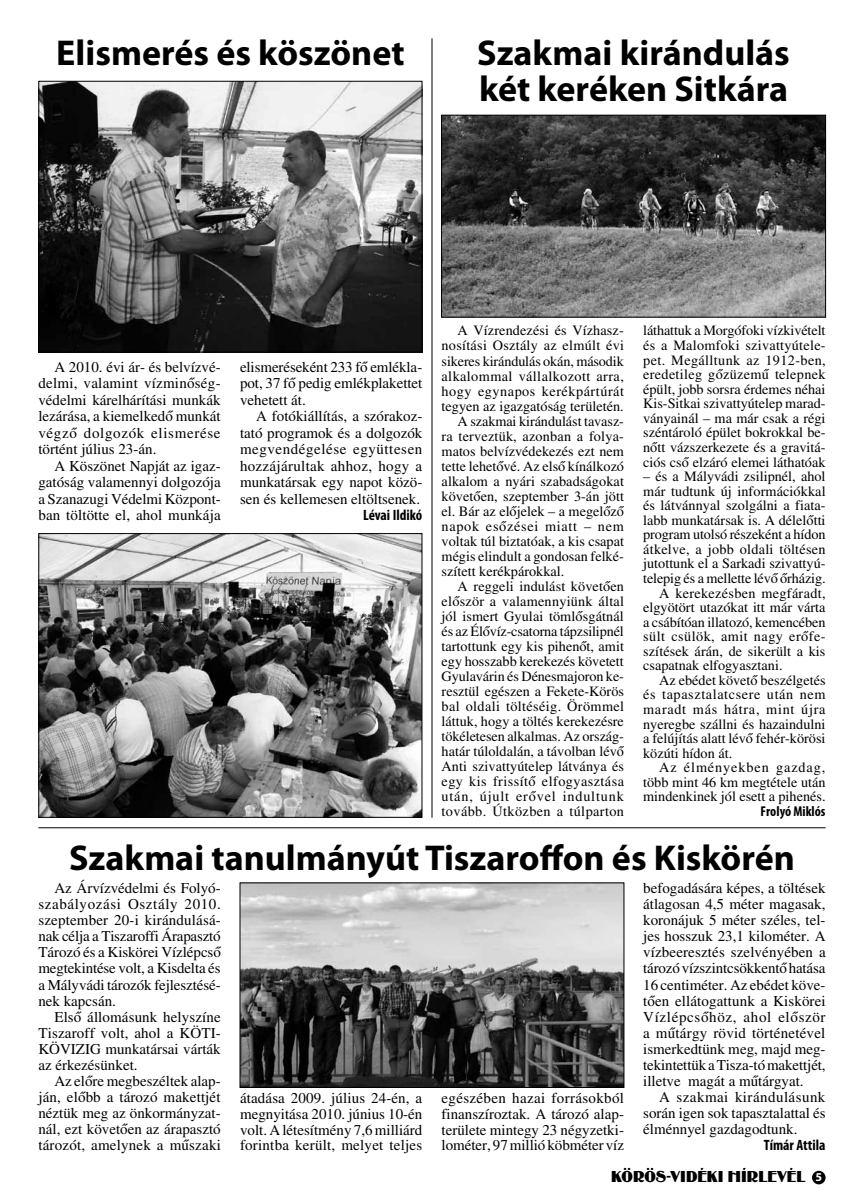
<style>
.page{position:relative;width:864px;height:1190px;background:#fff}
.page>*{position:absolute;margin:0;border:0;box-sizing:border-box;transform-origin:0 0}
.t1{font:700 36px/36px "Myriad Pro";color:#000}
.t2{font:16.5px "Binner";letter-spacing:.005em;color:#000}
.t3{font:15px/16px "H Times";color:#000;text-align:justify}
.t4{font:700 condensed 15px "Myriad Pro";color:#000}
.t5{font:14.25px/14.5px "H Times";color:#000;text-align:justify}
.t6{font:14.25px "H Times";letter-spacing:.03em;color:#000}
.t7{font:14.25px "H Times";letter-spacing:.02em;color:#000}
.t8{font:14.25px "H Times";letter-spacing:.05em;color:#000}
.t9{font:14.25px "H Times";letter-spacing:.025em;color:#000}
.t10{font:14.25px "H Times";letter-spacing:.035em;color:#000}
.t11{font:14.25px "H Times";letter-spacing:.055em;color:#000}
.t12{font:14.25px "H Times";letter-spacing:.04em;color:#000}
.t13{font:14.25px "H Times";letter-spacing:.065em;color:#000}
.t14{font:700 condensed 14.25px "Myriad Pro";color:#000}
.s1{font-family:"Myriad Pro";font-weight:700;font-size:12px;color:#fff}
</style>
<div class="page">
<div style="left:811px;top:1170px;width:14px;height:14px;background:#000;border-radius:50%"></div>
<img style="left:40px;top:535px;width:380px;height:280px">
<div style="left:38px;top:533px;width:384px;height:284px;border:1px solid #000"></div>
<img style="left:40px;top:83px;width:380px;height:267px">
<div style="left:38px;top:81px;width:384px;height:271px;border:1px solid #000"></div>
<img style="left:241px;top:884px;width:381px;height:201px">
<div style="left:239px;top:882px;width:385px;height:205px;border:1px solid #000"></div>
<img style="left:443px;top:117px;width:380px;height:198px">
<div style="left:441px;top:115px;width:384px;height:202px;border:1px solid #000"></div>
<hr style="left:38px;top:827px;width:787px;height:1px;background:#000">
<hr style="left:431px;top:38px;width:1px;height:779px;background:#000">
<h1 class="t1" style="left:56px;top:34px;width:350px">Elismerés és köszönet</h1>
<h1 class="t1" style="left:477px;top:34px;width:314px">Szakmai kirándulás két keréken Sitkára</h1>
<p class="t3" style="left:38px;top:359px;width:184px;line-height:16.5px;text-indent:16px">A 2010. évi ár- és belvízvé&shy;delmi, valamint vízminőség&shy;védelmi kárelhárítási munkák lezárása, a kiemelkedő munkát végző dolgozók elismerése történt július 23-án.</p>
<p class="t3" style="left:38px;top:458px;width:184px;line-height:16.5px;text-indent:16px">A Köszönet Napját az igaz&shy;gatóság valamennyi dolgozója a Szanazugi Védelmi Központ&shy;ban töltötte el, ahol munkája</p>
<p class="t3" style="left:240px;top:359px;width:184px;line-height:16.5px">elismeréseként 233 fő emlékla&shy;pot, 37 fő pedig emlékplakettet vehetett át.</p>
<p class="t3" style="left:240px;top:408px;width:184px;line-height:16.5px;text-indent:16px">A fotókiállítás, a szórakoz&shy;tató programok és a dolgozók megvendégelése együttesen hozzájárultak ahhoz, hogy a munkatársak egy napot közö&shy;sen és kellemesen eltöltsenek.</p>
<p class="t4" style="left:363px;top:506px;width:61px">Lévai Ildikó</p>
<p class="t5" style="left:457px;top:324px;width:168px">A Vízrendezési és Vízhasz-</p>
<p class="t7" style="left:441px;top:337px;width:184px">nosítási Osztály az elmúlt évi</p>
<p class="t5" style="left:441px;top:354px;width:184px">sikeres kirándulás okán, második</p>
<p class="t6" style="left:441px;top:367px;width:184px">alkalommal vállalkozott arra,</p>
<p class="t10" style="left:441px;top:382px;width:184px">hogy egynapos kerékpártúrát</p>
<p class="t5" style="left:441px;top:399px;width:184px">tegyen az igazgatóság területén.</p>
<p class="t5" style="left:457px;top:414px;width:168px">A szakmai kirándulást tavasz-</p>
<p class="t5" style="left:441px;top:429px;width:184px">ra terveztük, azonban a folya-</p>
<p class="t5" style="left:441px;top:444px;width:184px">matos belvízvédekezés ezt nem</p>
<p class="t5" style="left:441px;top:459px;width:184px">tette lehetővé. Az első kínálkozó</p>
<p class="t5" style="left:441px;top:474px;width:184px">alkalom a nyári szabadságokat</p>
<p class="t5" style="left:441px;top:489px;width:184px">követően, szeptember 3-án jött</p>
<p class="t5" style="left:441px;top:504px;width:184px">el. Bár az előjelek – a megelőző</p>
<p class="t8" style="left:441px;top:517px;width:184px">napok esőzései miatt – nem</p>
<p class="t5" style="left:441px;top:534px;width:184px">voltak túl biztatóak, a kis csapat</p>
<p class="t5" style="left:441px;top:549px;width:184px">mégis elindult a gondosan felké-</p>
<p class="t5" style="left:441px;top:564px;width:124px">szített kerékpárokkal.</p>
<p class="t5" style="left:457px;top:579px;width:168px">A reggeli indulást követően</p>
<p class="t5" style="left:441px;top:594px;width:184px">először a valamennyiünk által</p>
<p class="t5" style="left:441px;top:609px;width:184px">jól ismert Gyulai tömlősgátnál</p>
<p class="t5" style="left:441px;top:624px;width:184px">és az Élővíz-csatorna tápzsilipnél</p>
<p class="t5" style="left:441px;top:639px;width:184px">tartottunk egy kis pihenőt, amit</p>
<p class="t5" style="left:441px;top:654px;width:184px">egy hosszabb kerekezés követett</p>
<p class="t5" style="left:441px;top:669px;width:184px">Gyulavárin és Dénesmajoron ke-</p>
<p class="t5" style="left:441px;top:684px;width:184px">resztül egészen a Fekete-Körös</p>
<p class="t9" style="left:441px;top:697px;width:184px">bal oldali töltéséig. Örömmel</p>
<p class="t5" style="left:441px;top:714px;width:184px">láttuk, hogy a töltés kerekezésre</p>
<p class="t5" style="left:441px;top:729px;width:184px">tökéletesen alkalmas. Az ország-</p>
<p class="t5" style="left:441px;top:744px;width:184px">határ túloldalán, a távolban lévő</p>
<p class="t5" style="left:441px;top:759px;width:184px">Anti szivattyútelep látványa és</p>
<p class="t6" style="left:441px;top:772px;width:184px">egy kis frissítő elfogyasztása</p>
<p class="t11" style="left:441px;top:787px;width:184px">után, újult erővel indultunk</p>
<p class="t6" style="left:441px;top:802px;width:184px">tovább. Útközben a túlparton</p>
<p class="t5" style="left:643px;top:324px;width:184px">láthattuk a Morgófoki vízkivételt és a Malomfoki szivattyútele&shy;pet. Megálltunk az 1912-ben, eredetileg gőzüzemű telepnek épült, jobb sorsra érdemes néhai Kis-Sitkai szivattyútelep marad&shy;ványainál – ma már csak a régi széntároló épület bokrokkal be&shy;nőtt vázszerkezete és a gravitá&shy;ciós cső elzáró elemei láthatóak</p>
<p class="t5" style="left:643px;top:469px;width:184px">– és a Mályvádi zsilipnél, ahol</p>
<p class="t5" style="left:643px;top:484px;width:184px">már tudtunk új információkkal</p>
<p class="t5" style="left:643px;top:498px;width:184px">és látvánnyal szolgálni a fiata-</p>
<p class="t5" style="left:643px;top:513px;width:184px">labb munkatársak is. A délelőtti</p>
<p class="t5" style="left:643px;top:528px;width:184px">program utolsó részeként a hídon</p>
<p class="t7" style="left:643px;top:541px;width:184px">átkelve, a jobb oldali töltésen</p>
<p class="t5" style="left:643px;top:557px;width:184px">jutottunk el a Sarkadi szivattyú-</p>
<p class="t5" style="left:643px;top:571px;width:184px">telepig és a mellette lévő őrházig.</p>
<p class="t7" style="left:659px;top:584px;width:168px">A kerekezésben megfáradt,</p>
<p class="t5" style="left:643px;top:600px;width:184px">elgyötört utazókat itt már várta</p>
<p class="t5" style="left:643px;top:615px;width:184px">a csábítóan illatozó, kemencében</p>
<p class="t6" style="left:643px;top:628px;width:184px">sült csülök, amit nagy erőfe-</p>
<p class="t5" style="left:643px;top:644px;width:184px">szítések árán, de sikerült a kis</p>
<p class="t5" style="left:643px;top:658px;width:141px">csapatnak elfogyasztani.</p>
<p class="t5" style="left:659px;top:673px;width:168px">Az ebédet követő beszélgetés</p>
<p class="t12" style="left:643px;top:686px;width:184px">és tapasztalatcsere után nem</p>
<p class="t8" style="left:643px;top:701px;width:184px">maradt más hátra, mint újra</p>
<p class="t5" style="left:643px;top:717px;width:184px">nyeregbe szállni és hazaindulni</p>
<p class="t5" style="left:643px;top:731px;width:184px">a felújítás alatt lévő fehér-körösi</p>
<p class="t5" style="left:643px;top:746px;width:91px">közúti hídon át.</p>
<p class="t13" style="left:659px;top:759px;width:168px">Az élményekben gazdag,</p>
<p class="t5" style="left:643px;top:775px;width:184px">több mint 46 km megtétele után</p>
<p class="t5" style="left:643px;top:789px;width:184px">mindenkinek jól esett a pihenés.</p>
<p class="t14" style="left:760px;top:802px;width:66px">Frolyó Miklós</p>
<h1 class="t1" style="left:69px;top:839px;width:727px">Szakmai tanulmányút Tiszaroffon és Kiskörén</h1>
<p class="t3" style="left:38px;top:880px;width:184px;text-indent:16px">Az Árvízvédelmi és Folyó&shy;szabályozási Osztály 2010. szeptember 20-i kirándulásá&shy;nak célja a Tiszaroffi Árapasztó Tározó és a Kiskörei Vízlépcső megtekintése volt, a Kisdelta és a Mályvádi tározók fejlesztésé&shy;nek kapcsán.</p>
<p class="t3" style="left:38px;top:1009px;width:184px;text-indent:16px">Első állomásunk helyszíne Tiszaroff volt, ahol a KÖTI-KÖVIZIG munkatársai várták az érkezésünket.</p>
<p class="t3" style="left:38px;top:1073px;width:184px;text-indent:16px">Az előre megbeszéltek alap&shy;ján, előbb a tározó makettjét néztük meg az önkormányzat&shy;nál, ezt követően az árapasztó tározót, amelynek a műszaki</p>
<p class="t3" style="left:643px;top:880px;width:184px">befogadására képes, a töltések átlagosan 4,5 méter magasak, koronájuk 5 méter széles, tel&shy;jes hosszuk 23,1 kilométer. A vízbeeresztés szelvényében a tározó vízszintcsökkentő hatása 16 centiméter. Az ebédet köve&shy;tően ellátogattunk a Kiskörei Vízlépcsőhöz, ahol először a műtárgy rövid történetével ismerkedtünk meg, majd meg&shy;tekintettük a Tisza-tó makettjét, illetve magát a műtárgyat.</p>
<p class="t3" style="left:643px;top:1089px;width:184px;text-indent:16px">A szakmai kirándulásunk során igen sok tapasztalattal és élménnyel gazdagodtunk.</p>
<p class="t4" style="left:763px;top:1135px;width:63px">Tímár Attila</p>
<p class="t3" style="left:240px;top:1090px;width:184px">átadása 2009. július 24-én, a megnyitása 2010. június 10-én volt. A létesítmény 7,6 milliárd forintba került, melyet teljes</p>
<p class="t3" style="left:441px;top:1090px;width:184px">egészében hazai forrásokból finanszíroztak. A tározó alap&shy;területe mintegy 23 négyzetki&shy;lométer, 97 millió köbméter víz</p>
<p class="t2" style="left:611px;top:1166px;width:212px">KÖRÖS-VIDÉKI HÍRLEVÉL <span class="s1">5</span></p>
</div>
